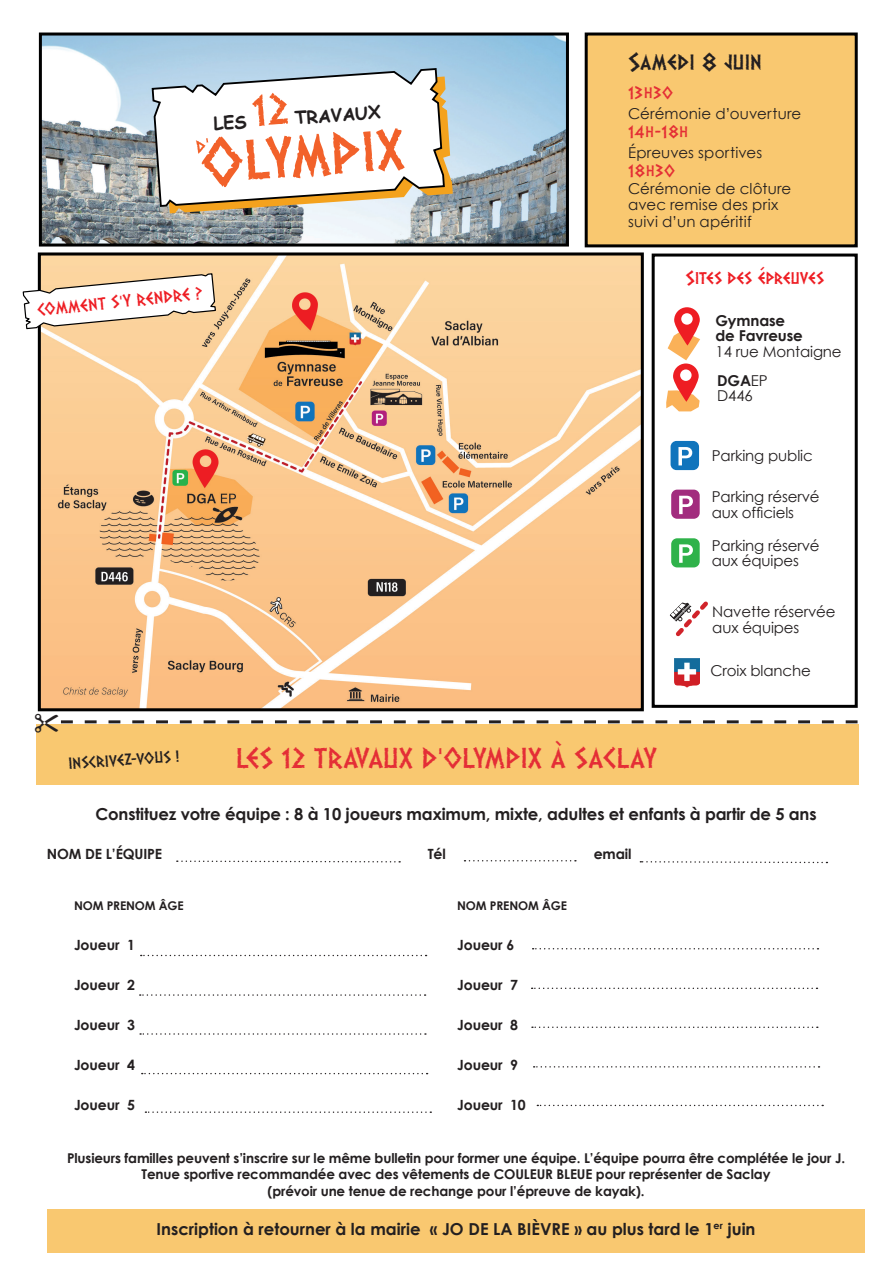
<style>
.page{position:relative;width:893px;height:1263px;background:#fff}
.page>*{position:absolute;margin:0;border:0;box-sizing:border-box;transform-origin:0 0}
.t1{font:24px "Dalek";color:#e42e36}
.t2{font:21.15px "Dalek";color:#231f20}
.t3{font:700 17.7px "Comic Sans MS";color:#231f20}
.t4{font:700 16.5px "Century Gothic";letter-spacing:-.01em;color:#231f20}
.t5{font:16.5px "Dalek";letter-spacing:-.01em;color:#ee1d23}
.t6{font:15px/15.5px "Century Gothic";letter-spacing:-.01em;color:#231f20}
.t7{font:15px/16.5px "Century Gothic";letter-spacing:.01em;color:#231f20}
.t8{font:15px "Dalek";letter-spacing:.04em;color:#e42e35}
.t9{font:700 15px/15.5px "Century Gothic";letter-spacing:-.01em;color:#231f20}
.t10{font:14.55px "Dalek";color:#ee1d23}
.t11{font:700 14.1px "Century Gothic";letter-spacing:-.01em;color:#231f20}
.t12{font:700 13.5px/16.5px "Century Gothic";letter-spacing:-.01em;color:#231f20;text-align:center}
.t13{font:13.5px "Dalek";color:#231f20}
.t14{font:700 12px "Century Gothic";letter-spacing:-.01em;color:#231f20}
.s1{font-weight:700}
</style>
<div class="page">
<div style="left:47px;top:1209px;width:818px;height:44px;background:#f9c870"></div>
<div style="left:37px;top:724px;width:822px;height:61px;background:#f9c870"></div>
<svg style="left:141px;top:955px;width:286px;height:1px"></svg>
<svg style="left:140px;top:994px;width:286px;height:2px"></svg>
<svg style="left:140px;top:1033px;width:286px;height:2px"></svg>
<svg style="left:142px;top:1073px;width:286px;height:1px"></svg>
<svg style="left:177px;top:860px;width:223px;height:3px"></svg>
<svg style="left:464px;top:860px;width:112px;height:1px"></svg>
<svg style="left:640px;top:861px;width:187px;height:3px"></svg>
<svg style="left:145px;top:1111px;width:286px;height:2px"></svg>
<svg style="left:533px;top:948px;width:285px;height:1px"></svg>
<svg style="left:532px;top:987px;width:285px;height:2px"></svg>
<svg style="left:532px;top:1026px;width:286px;height:2px"></svg>
<svg style="left:534px;top:1066px;width:285px;height:1px"></svg>
<svg style="left:537px;top:1105px;width:286px;height:1px"></svg>
<div style="left:585px;top:33px;width:273px;height:214px;background:#f9c870;border:3px solid #000"></div>
<div style="left:652px;top:254px;width:206px;height:454px;border:3px solid #000"></div>
<img style="left:43px;top:37px;width:522px;height:206px">
<div style="left:39px;top:33px;width:530px;height:214px;border:3px solid #000"></div>
<img style="left:42px;top:256px;width:598px;height:451px">
<div style="left:38px;top:252px;width:606px;height:459px;border:3px solid #000"></div>
<svg style="left:22px;top:272px;width:195px;height:58px"></svg>
<svg style="left:666px;top:307px;width:34px;height:104px"></svg>
<div style="left:671px;top:441px;width:28px;height:29px;background:#1074bc;border-radius:6px"></div>
<svg style="left:678px;top:447px;width:14px;height:18px"></svg>
<div style="left:671px;top:490px;width:29px;height:29px;background:#a22c7e;border-radius:6px"></div>
<svg style="left:679px;top:496px;width:14px;height:18px"></svg>
<div style="left:671px;top:538px;width:29px;height:29px;background:#2fb24a;border-radius:6px"></div>
<svg style="left:679px;top:544px;width:14px;height:19px"></svg>
<img style="left:674px;top:658px;width:26px;height:29px">
<svg style="left:670px;top:601px;width:38px;height:36px"></svg>
<svg style="left:36px;top:720px;width:821px;height:12px"></svg>
<svg style="left:151px;top:67px;width:302px;height:146px"></svg>
<p class="t10" style="left:37px;top:303px;width:168px;rotate:-6deg">COMMENT S’Y RENDRE ?</p>
<h3 class="t3" style="left:294px;top:105px;width:88px;rotate:-4deg">TRAVAUX</h3>
<h2 class="t2" style="left:628px;top:52px;width:135px">Samedi 8 juin</h2>
<p class="t8" style="left:628px;top:85px;width:47px">13h30</p>
<p class="t7" style="left:628px;top:105px;width:175px">Cérémonie d’ouverture</p>
<p class="t8" style="left:628px;top:124px;width:62px">14h-18h</p>
<p class="t7" style="left:628px;top:144px;width:136px">Épreuves sportives</p>
<p class="t8" style="left:628px;top:163px;width:49px">18h30</p>
<p class="t7" style="left:628px;top:180px;width:165px">Cérémonie de clôture avec remise des prix suivi d’un apéritif</p>
<p class="t5" style="left:685px;top:270px;width:140px">Sites des épreuves</p>
<p class="t9" style="left:715px;top:312px;width:89px">Gymnase de Favreuse</p>
<p class="t6" style="left:715px;top:343px;width:128px">14 rue Montaigne</p>
<p class="t6" style="left:717px;top:372px;width:52px"><span class="s1">DGA</span>EP<br>D446</p>
<p class="t6" style="left:712px;top:448px;width:102px">Parking public</p>
<p class="t6" style="left:712px;top:489px;width:109px">Parking réservé aux officiels</p>
<p class="t6" style="left:712px;top:537px;width:109px">Parking réservé aux équipes</p>
<p class="t6" style="left:712px;top:604px;width:125px">Navette réservée aux équipes</p>
<p class="t6" style="left:711px;top:662px;width:102px">Croix blanche</p>
<p class="t13" style="left:68px;top:757px;width:112px;rotate:-4deg">INSCRIVEZ-VOUS !</p>
<h1 class="t1" style="left:236px;top:746px;width:423px">LES 12 TRAVAUX D’OLYMPIX À SACLAY</h1>
<p class="t4" style="left:96px;top:801px;width:723px">Constituez votre équipe : 8 à 10 joueurs maximum, mixte, adultes et enfants à partir de 5 ans</p>
<p class="t11" style="left:47px;top:843px;width:117px">NOM DE L’ÉQUIPE</p>
<p class="t11" style="left:428px;top:843px;width:20px">Tél</p>
<p class="t11" style="left:594px;top:843px;width:39px">email</p>
<p class="t14" style="left:74px;top:896px;width:111px">NOM PRENOM ÂGE</p>
<p class="t11" style="left:74px;top:934px;width:62px">Joueur 1</p>
<p class="t11" style="left:74px;top:974px;width:62px">Joueur 2</p>
<p class="t11" style="left:74px;top:1014px;width:62px">Joueur 3</p>
<p class="t11" style="left:74px;top:1054px;width:62px">Joueur 4</p>
<p class="t11" style="left:74px;top:1094px;width:62px">Joueur 5</p>
<p class="t14" style="left:457px;top:896px;width:111px">NOM PRENOM ÂGE</p>
<p class="t11" style="left:457px;top:934px;width:59px">Joueur 6</p>
<p class="t11" style="left:457px;top:974px;width:62px">Joueur 7</p>
<p class="t11" style="left:457px;top:1014px;width:62px">Joueur 8</p>
<p class="t11" style="left:457px;top:1054px;width:62px">Joueur 9</p>
<p class="t11" style="left:457px;top:1094px;width:70px">Joueur 10</p>
<p class="t12" style="left:67px;top:1149px;width:780px">Plusieurs familles peuvent s’inscrire sur le même bulletin pour former une équipe. L’équipe pourra être complétée le jour J.<br>Tenue sportive recommandée avec des vêtements de COULEUR BLEUE pour représenter de Saclay<br>(prévoir une tenue de rechange pour l’épreuve de kayak).</p>
<p class="t4" style="left:157px;top:1216px;width:600px">Inscription à retourner à la mairie « JO DE LA BIÈVRE » au plus tard le 1<sup>er</sup> juin</p>
</div>
